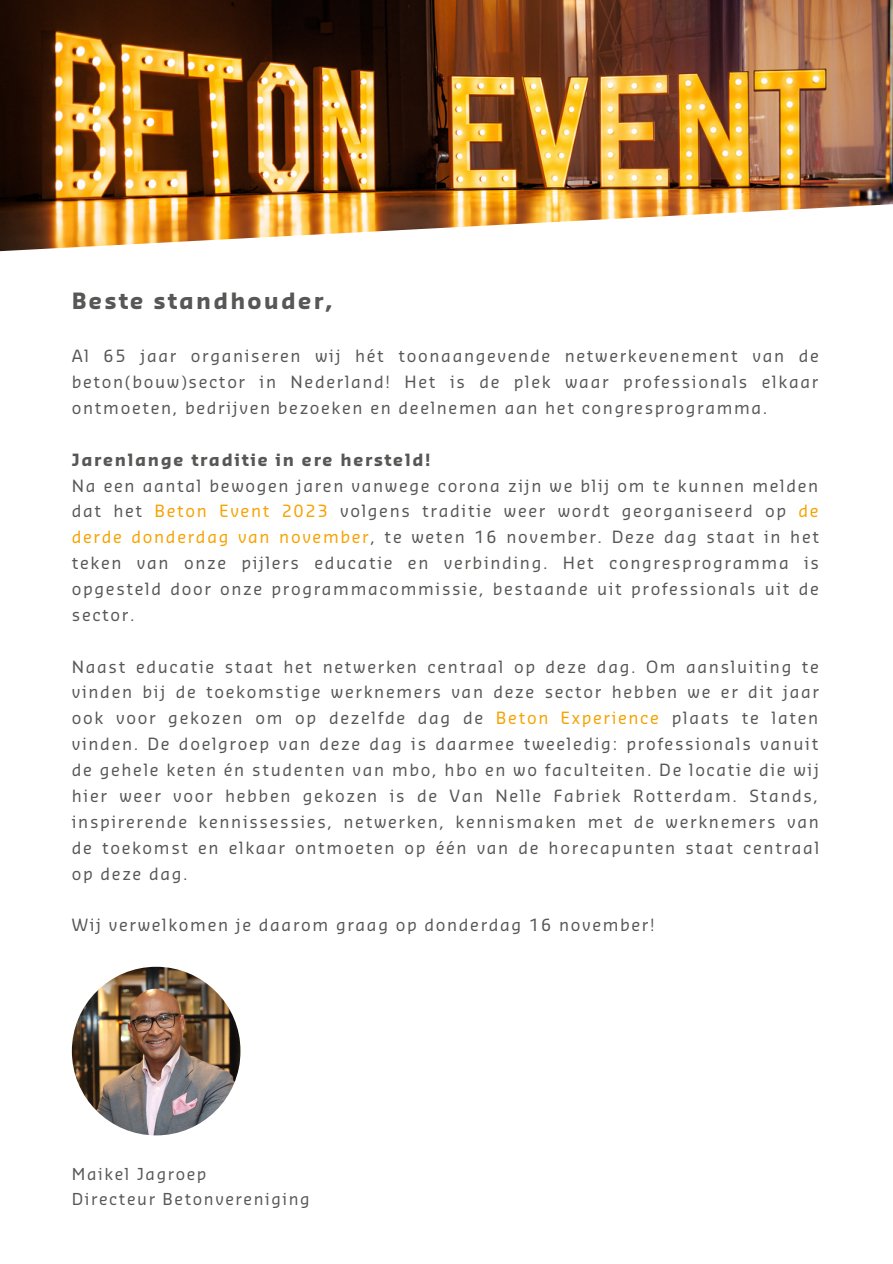
<style>
.page{position:relative;width:893px;height:1264px;background:#fff}
.page>*{position:absolute;margin:0;border:0;box-sizing:border-box;transform-origin:0 0}
.t1{font:700 21.9px "Sansa Pro";letter-spacing:.1em;color:#575756}
.t2{font:16.5px/25.8px "Sansa Pro";letter-spacing:.1em;color:#575756;text-align:justify}
.t3{font:700 16.5px "Sansa Pro";letter-spacing:.1em;color:#575756}
.t4{font:16.05px/24.8px "Sansa Pro";letter-spacing:.1em;color:#575756}
.s1{color:#f6a200}
</style>
<div class="page">
<img style="left:0;top:0;width:892px;height:197px">
<svg style="left:0;top:197px;width:892px;height:55px"></svg>
<img style="left:72px;top:966px;width:168px;height:169px;border-radius:50%">
<h1 class="t1" style="left:72px;top:291px;width:262px">Beste standhouder,</h1>
<p class="t2" style="left:72px;top:344px;width:748px">Al 65 jaar organiseren wij hét toonaangevende netwerkevenement van de beton(bouw)sector in Nederland! Het is de plek waar professionals elkaar ontmoeten, bedrijven bezoeken en deelnemen aan het congresprogramma.</p>
<p class="t3" style="left:72px;top:452px;width:360px">Jarenlange traditie in ere hersteld!</p>
<p class="t2" style="left:72px;top:473px;width:748px">Na een aantal bewogen jaren vanwege corona zijn we blij om te kunnen melden dat het <span class="s1">Beton Event 2023</span> volgens traditie weer wordt georganiseerd op <span class="s1">de derde donderdag van november</span>, te weten 16 november. Deze dag staat in het teken van onze pijlers educatie en verbinding. Het congresprogramma is opgesteld door onze programmacommissie, bestaande uit professionals uit de sector.</p>
<p class="t2" style="left:72px;top:654px;width:748px">Naast educatie staat het netwerken centraal op deze dag. Om aansluiting te vinden bij de toekomstige werknemers van deze sector hebben we er dit jaar ook voor gekozen om op dezelfde dag de <span class="s1">Beton Experience</span> plaats te laten vinden. De doelgroep van deze dag is daarmee tweeledig: professionals vanuit de gehele keten én studenten van mbo, hbo en wo faculteiten. De locatie die wij hier weer voor hebben gekozen is de Van Nelle Fabriek Rotterdam. Stands, inspirerende kennissessies, netwerken, kennismaken met de werknemers van de toekomst en elkaar ontmoeten op één van de horecapunten staat centraal op deze dag.</p>
<p class="t2" style="left:72px;top:913px;width:584px">Wij verwelkomen je daarom graag op donderdag 16 november!</p>
<p class="t4" style="left:72px;top:1162px;width:239px">Maikel Jagroep<br>Directeur Betonvereniging</p>
</div>
